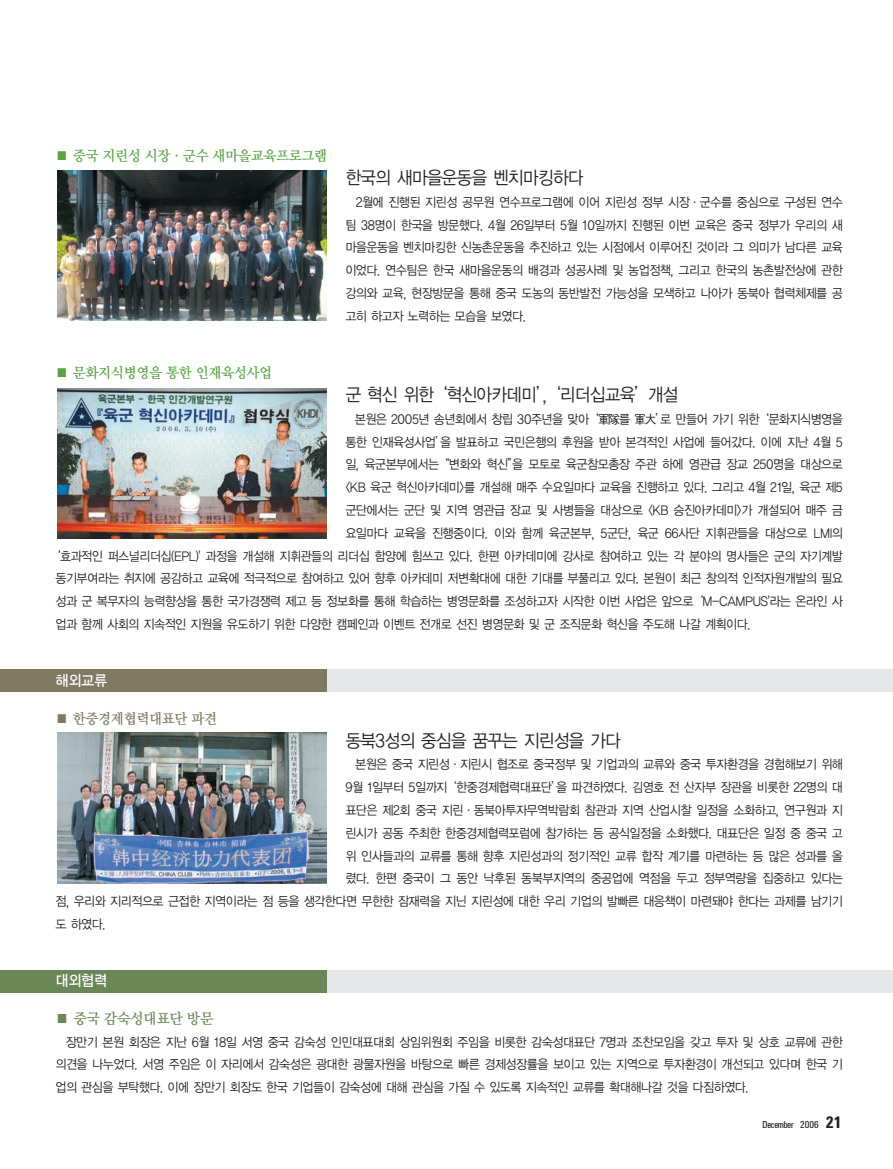
<style>
.page{position:relative;width:893px;height:1169px;background:#fff}
.page>*{position:absolute;margin:0;border:0;box-sizing:border-box;transform-origin:0 0}
.t1{font:18px "YGO12";letter-spacing:-.11em;color:#231f20;scale:.93 1}
.t2{font:15px "Y Mj O14";letter-spacing:-.08em;color:#6b8757;scale:.95 1}
.t3{font:15px "YGO13";letter-spacing:-.075em;color:#fff;scale:.93 1}
.t4{font:14.55px "Y Mj O14";letter-spacing:-.08em;color:#58a445;scale:.95 1}
.t5{font:14.55px "Y Mj O14";letter-spacing:-.08em;color:#7f7962;scale:.95 1}
.t6{font:12.75px/22.8px "YGO12";letter-spacing:-.105em;color:#231f20;text-align:justify;scale:.93 1}
.t7{font:10.5px "Universal Condensed";color:#231f20}
.s1{font-family:"YGO12"}
.s2{font-family:"Univers";font-weight:700;font-stretch:condensed;font-size:16.5px}
</style>
<div class="page">
<div style="left:0;top:669px;width:892px;height:22px;background:#e6e7e9"></div>
<div style="left:0;top:669px;width:327px;height:22px;background:#7f7962"></div>
<div style="left:0;top:970px;width:892px;height:22px;background:#e6e7e9"></div>
<div style="left:0;top:970px;width:327px;height:22px;background:#6b8757"></div>
<img style="left:57px;top:170px;width:270px;height:151px">
<img style="left:57px;top:388px;width:270px;height:151px">
<img style="left:57px;top:732px;width:270px;height:151px">
<p class="t4" style="left:55px;top:149px;width:288px"><span class="s1">■</span> 중국 지린성 시장∙군수 새마을교육프로그램</p>
<p class="t4" style="left:55px;top:366px;width:230px"><span class="s1">■</span> 문화지식병영을 통한 인재육성사업</p>
<h1 class="t1" style="left:345px;top:169px;width:259px">한국의 새마을운동을 벤치마킹하다</h1>
<p class="t6" style="left:345px;top:191px;width:537px;text-indent:10px">2월에 진행된 지린성 공무원 연수프로그램에 이어 지린성 정부 시장∙군수를 중심으로 구성된 연수 팀 38명이 한국을 방문했다. 4월 26일부터 5월 10일까지 진행된 이번 교육은 중국 정부가 우리의 새 마을운동을 벤치마킹한 신농촌운동을 추진하고 있는 시점에서 이루어진 것이라 그 의미가 남다른 교육 이었다. 연수팀은 한국 새마을운동의 배경과 성공사례 및 농업정책, 그리고 한국의 농촌발전상에 관한 강의와 교육, 현장방문을 통해 중국 도농의 동반발전 가능성을 모색하고 나아가 동북아 협력체제를 공 고히 하고자 노력하는 모습을 보였다.</p>
<h1 class="t1" style="left:345px;top:386px;width:360px">군 혁신 위한‘혁신아카데미’, ‘리더십교육’개설</h1>
<p class="t6" style="left:354px;top:408px;width:527px">본원은 2005년 송년회에서 창립 30주년을 맞아‘軍隊를 軍大’로 만들어 가기 위한‘문화지식병영을</p>
<p class="t6" style="left:345px;top:431px;width:537px">통한 인재육성사업’을 발표하고 국민은행의 후원을 받아 본격적인 사업에 들어갔다. 이에 지난 4월 5</p>
<p class="t6" style="left:345px;top:454px;width:537px">일, 육군본부에서는“변화와 혁신”을 모토로 육군참모총장 주관 하에 영관급 장교 250명을 대상으로</p>
<p class="t6" style="left:345px;top:477px;width:537px">&lt;KB 육군 혁신아카데미&gt;를 개설해 매주 수요일마다 교육을 진행하고 있다. 그리고 4월 21일, 육군 제5</p>
<p class="t6" style="left:345px;top:499px;width:537px">군단에서는 군단 및 지역 영관급 장교 및 사병들을 대상으로 &lt;KB 승진아카데미&gt;가 개설되어 매주 금</p>
<p class="t6" style="left:345px;top:522px;width:537px">요일마다 교육을 진행중이다. 이와 함께 육군본부, 5군단, 육군 66사단 지휘관들을 대상으로 LMI의</p>
<p class="t6" style="left:49px;top:545px;width:855px">‘효과적인 퍼스널리더십(EPL)' 과정을 개설해 지휘관들의 리더십 함양에 힘쓰고 있다. 한편 아카데미에 강사로 참여하고 있는 각 분야의 명사들은 군의 자기계발</p>
<p class="t6" style="left:55px;top:568px;width:849px">동기부여라는 취지에 공감하고 교육에 적극적으로 참여하고 있어 향후 아카데미 저변확대에 대한 기대를 부풀리고 있다. 본원이 최근 창의적 인적자원개발의 필요</p>
<p class="t6" style="left:55px;top:591px;width:849px">성과 군 복무자의 능력향상을 통한 국가경쟁력 제고 등 정보화를 통해 학습하는 병영문화를 조성하고자 시작한 이번 사업은 앞으로‘M-CAMPUS'라는 온라인 사</p>
<p class="t6" style="left:55px;top:613px;width:749px">업과 함께 사회의 지속적인 지원을 유도하기 위한 다양한 캠페인과 이벤트 전개로 선진 병영문화 및 군 조직문화 혁신을 주도해 나갈 계획이다.</p>
<p class="t3" style="left:55px;top:674px;width:58px">해외교류</p>
<p class="t5" style="left:55px;top:712px;width:172px"><span class="s1">■</span> 한중경제협력대표단 파견</p>
<h1 class="t1" style="left:345px;top:732px;width:299px">동북3성의 중심을 꿈꾸는 지린성을 가다</h1>
<p class="t6" style="left:355px;top:754px;width:527px">본원은 중국 지린성∙지린시 협조로 중국정부 및 기업과의 교류와 중국 투자환경을 경험해보기 위해</p>
<p class="t6" style="left:345px;top:776px;width:537px">9월 1일부터 5일까지‘한중경제협력대표단’을 파견하였다. 김영호 전 산자부 장관을 비롯한 22명의 대</p>
<p class="t6" style="left:345px;top:799px;width:537px">표단은 제2회 중국 지린∙동북아투자무역박람회 참관과 지역 산업시찰 일정을 소화하고, 연구원과 지</p>
<p class="t6" style="left:345px;top:822px;width:537px">린시가 공동 주최한 한중경제협력포럼에 참가하는 등 공식일정을 소화했다. 대표단은 일정 중 중국 고</p>
<p class="t6" style="left:345px;top:845px;width:537px">위 인사들과의 교류를 통해 향후 지린성과의 정기적인 교류 합작 계기를 마련하는 등 많은 성과를 올</p>
<p class="t6" style="left:345px;top:868px;width:537px">렸다. 한편 중국이 그 동안 낙후된 동북부지역의 중공업에 역점을 두고 정부역량을 집중하고 있다는</p>
<p class="t6" style="left:55px;top:890px;width:849px">점, 우리와 지리적으로 근접한 지역이라는 점 등을 생각한다면 무한한 잠재력을 지닌 지린성에 대한 우리 기업의 발빠른 대응책이 마련돼야 한다는 과제를 남기기</p>
<p class="t6" style="left:55px;top:913px;width:56px">도 하였다.</p>
<p class="t3" style="left:55px;top:974px;width:58px">대외협력</p>
<p class="t2" style="left:55px;top:1011px;width:169px"><span class="s1">■</span> 중국 감숙성대표단 방문</p>
<p class="t6" style="left:55px;top:1031px;width:849px;text-indent:10px">장만기 본원 회장은 지난 6월 18일 서영 중국 감숙성 인민대표대회 상임위원회 주임을 비롯한 감숙성대표단 7명과 조찬모임을 갖고 투자 및 상호 교류에 관한 의견을 나누었다. 서영 주임은 이 자리에서 감숙성은 광대한 광물자원을 바탕으로 빠른 경제성장률을 보이고 있는 지역으로 투자환경이 개선되고 있다며 한국 기 업의 관심을 부탁했다. 이에 장만기 회장도 한국 기업들이 감숙성에 대해 관심을 가질 수 있도록 지속적인 교류를 확대해나갈 것을 다짐하였다.</p>
<p class="t7" style="left:762px;top:1120px;width:81px">December 2006 <span class="s2">21</span></p>
</div>
